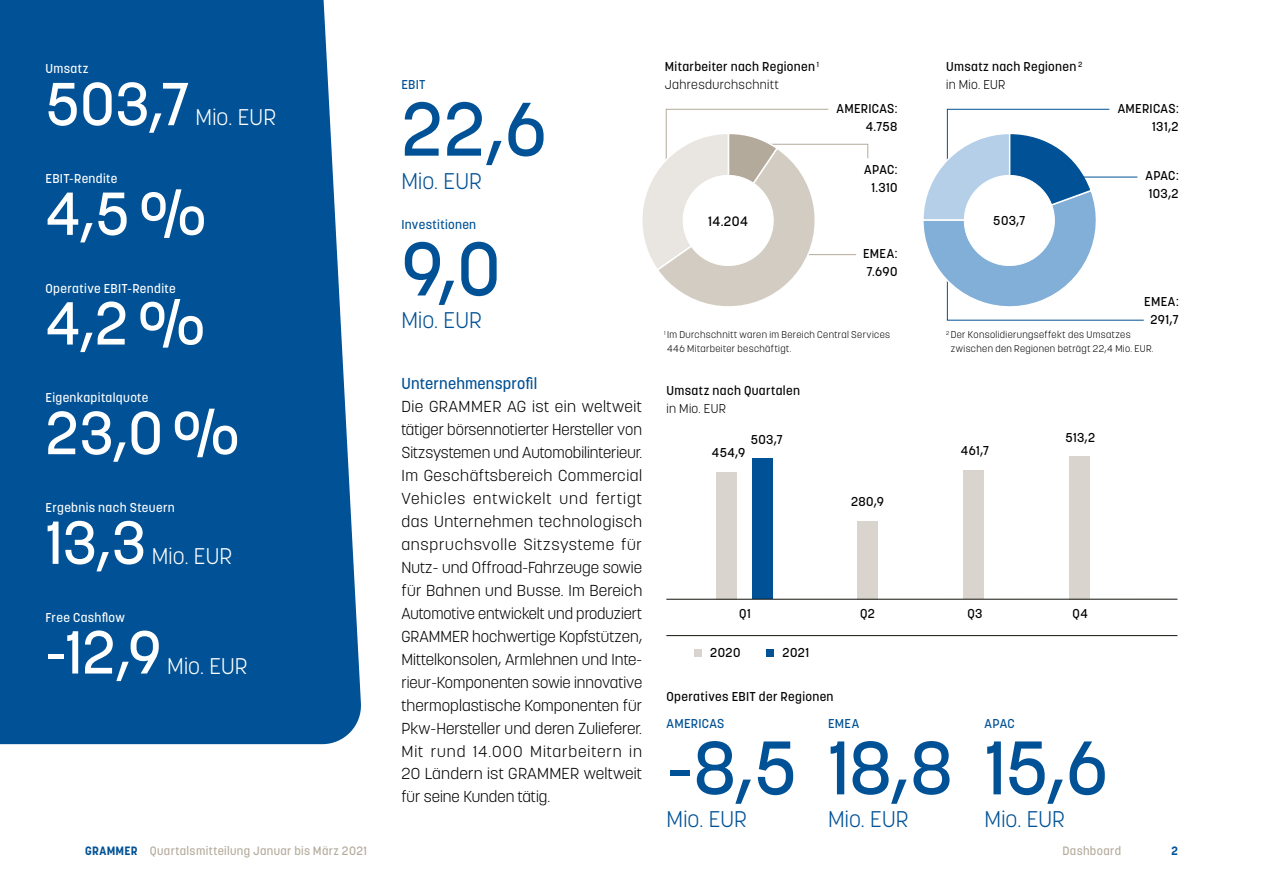
<style>
.page{position:relative;width:1263px;height:893px;background:#fff}
.page>*{position:absolute;margin:0;border:0;box-sizing:border-box;transform-origin:0 0}
.t1{font:500 75px "Korolev";color:#005195}
.t2{font:500 60px "Korolev";letter-spacing:-.005em;color:#fff}
.t3{font:300 22.5px "Korolev";letter-spacing:.005em;color:#005195}
.t4{font:300 22.5px "Korolev";letter-spacing:.005em;color:#fff}
.t5{font:300 15.75px/23px "Korolev";letter-spacing:.01em;color:#000;text-align:justify}
.t6{font:500 15.75px "Korolev";letter-spacing:.01em;color:#005195}
.t7{font:500 13.5px "Korolev";color:#000}
.t8{font:500 12.75px/18px "Korolev";letter-spacing:.025em;color:#000}
.t9{font:500 12.75px "Korolev";letter-spacing:.025em;color:#fff}
.t10{font:500 12.75px "Korolev";letter-spacing:.025em;color:#005195}
.t11{font:300 12.75px "Korolev";letter-spacing:.025em;color:#000}
.t12{font:500 12px "Korolev";letter-spacing:.03em;color:#b4aa9b}
.t13{font:700 12px "Korolev";color:#005195}
.t14{font:300 9.75px/13.5px "Korolev";letter-spacing:.035em;color:#000}
.s1{font-weight:300}
.s2{font-weight:700;color:#005195}
</style>
<div class="page">
<svg style="left:923px;top:109px;width:221px;height:212px"></svg>
<div style="left:964px;top:175px;width:90px;height:90px;background:#fff;border-radius:50%"></div>
<svg style="left:642px;top:109px;width:226px;height:197px"></svg>
<div style="left:683px;top:175px;width:90px;height:90px;background:#fff;border-radius:50%"></div>
<div style="left:0;top:0;width:361px;height:744px;background:#005195"></div>
<div style="left:694px;top:649px;width:8px;height:8px;background:#d9d4cd"></div>
<div style="left:766px;top:649px;width:7px;height:8px;background:#005195"></div>
<hr style="left:666px;top:635px;width:511px;height:1px;background:#12120d">
<div style="left:1069px;top:456px;width:21px;height:143px;background:#d9d4cd"></div>
<div style="left:963px;top:470px;width:21px;height:129px;background:#d9d4cd"></div>
<div style="left:858px;top:521px;width:20px;height:78px;background:#d9d4cd"></div>
<div style="left:752px;top:459px;width:20px;height:140px;background:#005195"></div>
<div style="left:716px;top:472px;width:21px;height:127px;background:#d9d4cd"></div>
<hr style="left:666px;top:599px;width:511px;height:1px;background:#12120d">
<p class="t9" style="left:45px;top:61px;width:45px">Umsatz</p>
<h2 class="t2" style="left:45px;top:66px;width:146px">503,7</h2>
<h3 class="t4" style="left:196px;top:103px;width:82px">Mio. EUR</h3>
<p class="t9" style="left:45px;top:171px;width:73px">EBIT-Rendite</p>
<h2 class="t2" style="left:45px;top:176px;width:163px">4,5%</h2>
<p class="t9" style="left:45px;top:280px;width:132px">Operative EBIT-Rendite</p>
<h2 class="t2" style="left:45px;top:285px;width:162px">4,2%</h2>
<p class="t9" style="left:45px;top:390px;width:105px">Eigenkapitalquote</p>
<h2 class="t2" style="left:45px;top:395px;width:196px">23,0%</h2>
<p class="t9" style="left:45px;top:500px;width:131px">Ergebnis nach Steuern</p>
<h2 class="t2" style="left:45px;top:505px;width:102px">13,3</h2>
<h3 class="t4" style="left:152px;top:542px;width:82px">Mio. EUR</h3>
<p class="t9" style="left:45px;top:609px;width:81px">Free Cashflow</p>
<h2 class="t2" style="left:45px;top:614px;width:117px">-12,9</h2>
<h3 class="t4" style="left:167px;top:651px;width:82px">Mio. EUR</h3>
<p class="t10" style="left:401px;top:77px;width:26px">EBIT</p>
<h1 class="t1" style="left:401px;top:82px;width:147px">22,6</h1>
<h3 class="t3" style="left:401px;top:166px;width:82px">Mio. EUR</h3>
<p class="t10" style="left:401px;top:217px;width:76px">Investitionen</p>
<h1 class="t1" style="left:401px;top:222px;width:101px">9,0</h1>
<h3 class="t3" style="left:401px;top:306px;width:82px">Mio. EUR</h3>
<p class="t6" style="left:401px;top:374px;width:137px">Unternehmensprofil</p>
<p class="t5" style="left:401px;top:395px;width:242px">Die GRAMMER AG ist ein weltweit tätiger börsennotierter Hersteller von Sitzsystemen und Automobilinterieur.<br>Im Geschäftsbereich Commercial Vehicles entwickelt und fertigt das Unternehmen technologisch anspruchsvolle Sitzsysteme für Nutz- und Offroad-Fahrzeuge sowie für Bahnen und Busse. Im Bereich Automotive entwickelt und produziert GRAMMER hochwertige Kopfstützen, Mittelkonsolen, Armlehnen und Inte&shy;rieur-Komponenten sowie innovative thermoplastische Komponenten für Pkw-Hersteller und deren Zulieferer.<br>Mit rund 14.000 Mitarbeitern in 20 Ländern ist GRAMMER weltweit für seine Kunden tätig.</p>
<p class="t8" style="left:665px;top:58px;width:156px">Mitarbeiter nach Regionen <sup>1<br></sup><span class="s1">Jahresdurchschnitt</span></p>
<p class="t7" style="left:708px;top:212px;width:41px">14.204</p>
<p class="t8" style="left:836px;top:99px;width:63px;text-align:right">AMERICAS:<br>4.758</p>
<p class="t8" style="left:864px;top:161px;width:35px;text-align:center">APAC:<br>1.310</p>
<p class="t8" style="left:863px;top:245px;width:36px">EMEA:<br>7.690</p>
<p class="t8" style="left:946px;top:58px;width:138px">Umsatz nach Regionen <sup>2 </sup><span class="s1">in Mio. EUR</span></p>
<p class="t8" style="left:993px;top:212px;width:34px">503,7</p>
<p class="t8" style="left:1118px;top:99px;width:63px;text-align:right">AMERICAS:<br>131,2</p>
<p class="t8" style="left:1145px;top:167px;width:35px">APAC:<br>103,2</p>
<p class="t8" style="left:1144px;top:293px;width:36px;text-align:center">EMEA:<br>291,7</p>
<p class="t14" style="left:664px;top:328px;width:227px"><sup>1</sup> Im Durchschnitt waren im Bereich Central Services<br>446 Mitarbeiter beschäftigt.</p>
<p class="t14" style="left:951px;top:328px;width:204px;text-indent:-5px"><sup>2</sup> Der Konsolidierungseffekt des Umsatzes zwischen den Regionen beträgt 22,4 Mio. EUR.</p>
<p class="t11" style="left:666px;top:382px;width:61px">in Mio. EUR</p>
<p class="t8" style="left:666px;top:382px;width:135px">Umsatz nach Quartalen</p>
<p class="t11" style="left:666px;top:401px;width:61px">in Mio. EUR</p>
<p class="t8" style="left:751px;top:430px;width:34px">503,7</p>
<p class="t8" style="left:712px;top:444px;width:35px">454,9</p>
<p class="t8" style="left:851px;top:492px;width:34px">280,9</p>
<p class="t8" style="left:961px;top:442px;width:30px">461,7</p>
<p class="t8" style="left:1065px;top:428px;width:31px">513,2</p>
<p class="t8" style="left:739px;top:605px;width:13px">Q1</p>
<p class="t8" style="left:860px;top:605px;width:16px">Q2</p>
<p class="t8" style="left:967px;top:605px;width:17px">Q3</p>
<p class="t8" style="left:1072px;top:605px;width:17px">Q4</p>
<p class="t8" style="left:710px;top:644px;width:32px">2020</p>
<p class="t8" style="left:783px;top:644px;width:28px">2021</p>
<p class="t8" style="left:666px;top:688px;width:168px">Operatives EBIT der Regionen</p>
<p class="t10" style="left:666px;top:715px;width:59px">AMERICAS</p>
<h1 class="t1" style="left:666px;top:720px;width:443px">-8,5 18,8 15,6</h1>
<h3 class="t3" style="left:666px;top:805px;width:82px">Mio. EUR</h3>
<p class="t10" style="left:984px;top:715px;width:32px">APAC</p>
<p class="t10" style="left:828px;top:715px;width:33px">EMEA</p>
<h3 class="t3" style="left:828px;top:805px;width:82px">Mio. EUR</h3>
<h3 class="t3" style="left:984px;top:805px;width:82px">Mio. EUR</h3>
<p class="t12" style="left:85px;top:844px;width:284px"><span class="s2">GRAMMER</span> Quartalsmitteilung Januar bis März 2021</p>
<p class="t12" style="left:1062px;top:844px;width:60px">Dashboard</p>
<p class="t13" style="left:1171px;top:844px;width:8px">2</p>
</div>
